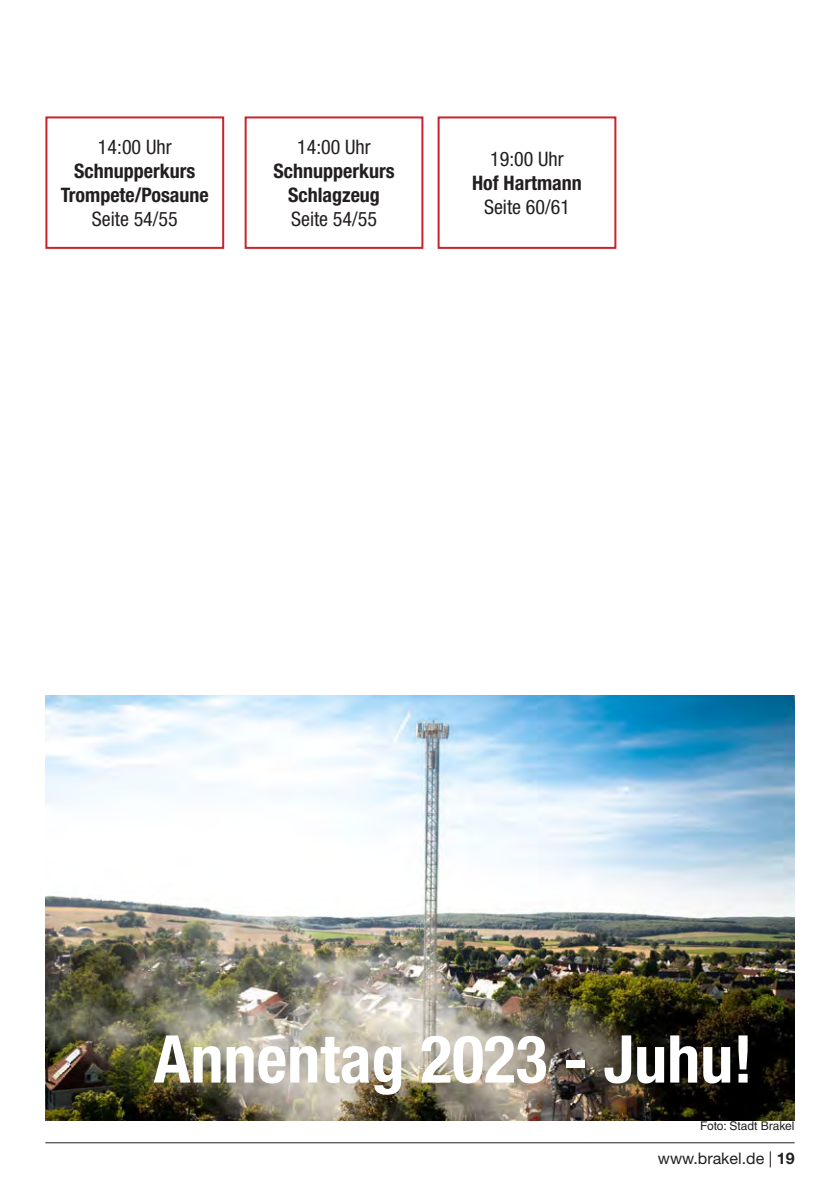
<style>
.page{position:relative;width:840px;height:1191px;background:#fff}
.page>*{position:absolute;margin:0;border:0;box-sizing:border-box;transform-origin:0 0}
.t1{font:700 condensed 66px "Helvetica Neue LT Std";color:#fff}
.t2{font:700 condensed 20px/24px "Helvetica Neue LT Std";color:#231f20;text-align:center}
.t3{font:condensed 20px "Helvetica Neue LT Std";color:#231f20}
.t4{font:16px "Helvetica Neue LT Std";color:#231f20}
.t5{font:12px "Helvetica LT Std";color:#231f20}
.s1{font-weight:700}
</style>
<div class="page">
<hr style="left:45px;top:1142px;width:749px;height:1px;background:#231f20">
<div style="left:45px;top:116px;width:179px;height:133px;border:2px solid #c9242b"></div>
<div style="left:437px;top:116px;width:179px;height:133px;border:2px solid #c9242b"></div>
<div style="left:244px;top:116px;width:179px;height:133px;border:2px solid #c9242b"></div>
<img style="left:45px;top:695px;width:749px;height:425px">
<p class="t3" style="left:98px;top:135px;width:75px">14:00 Uhr</p>
<p class="t2" style="left:61px;top:158px;width:149px">Schnupperkurs<br>Trompete/Posaune</p>
<p class="t3" style="left:92px;top:207px;width:87px">Seite 54/55</p>
<p class="t3" style="left:297px;top:135px;width:75px">14:00 Uhr</p>
<p class="t2" style="left:273px;top:158px;width:123px">Schnupperkurs<br>Schlagzeug</p>
<p class="t3" style="left:291px;top:207px;width:87px">Seite 54/55</p>
<p class="t3" style="left:490px;top:147px;width:75px">19:00 Uhr</p>
<p class="t2" style="left:472px;top:170px;width:111px">Hof Hartmann</p>
<p class="t3" style="left:484px;top:195px;width:87px">Seite 60/61</p>
<h1 class="t1" style="left:154px;top:1019px;width:600px">Annentag 2023 - Juhu!</h1>
<p class="t5" style="left:699px;top:1119px;width:96px">Foto: Stadt Brakel</p>
<p class="t4" style="left:657px;top:1148px;width:138px">www.brakel.de | <span class="s1">19</span></p>
</div>
